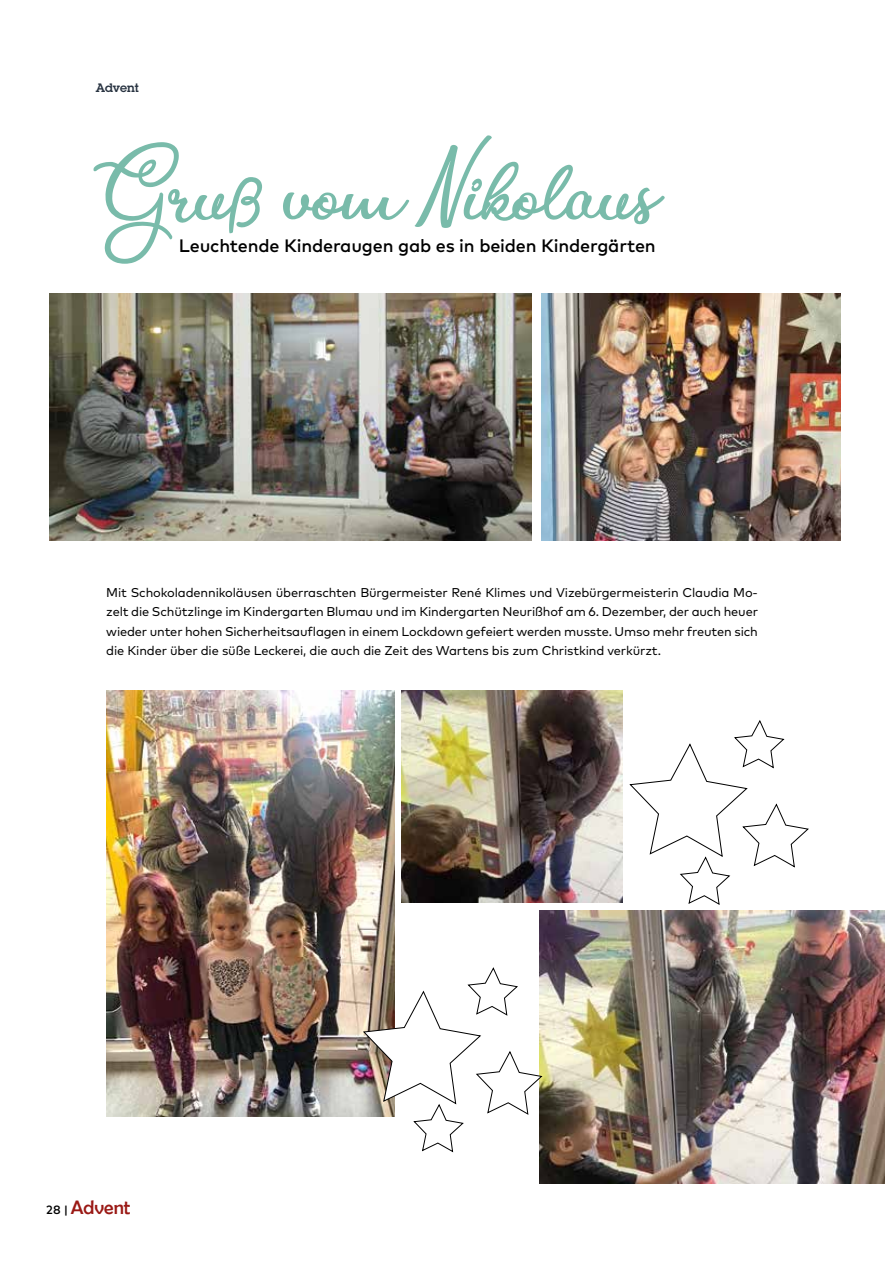
<style>
.page{position:relative;width:893px;height:1263px;background:#fff}
.page>*{position:absolute;margin:0;border:0;box-sizing:border-box;transform-origin:0 0}
.t1{font:51px "Bite Chocolate";letter-spacing:-.02em;color:#79bbaa}
.t2{font:19.5px "Berlin Sans FB";color:#9a1915}
.t3{font:500 18px "Mark OT";letter-spacing:-.01em;color:#000}
.t4{font:12.75px/19.5px "Mark OT";letter-spacing:-.01em;color:#000;text-align:justify}
.t5{font:600 12px "Lubalin Graph Std";color:#283341}
.s1{font-family:"Mark OT";font-weight:500;font-size:12px;color:#000}
</style>
<div class="page">
<img style="left:50px;top:293px;width:481px;height:247px">
<img style="left:541px;top:293px;width:300px;height:247px">
<img style="left:106px;top:691px;width:288px;height:425px">
<img style="left:402px;top:690px;width:221px;height:212px">
<img style="left:539px;top:910px;width:345px;height:274px">
<svg style="left:629px;top:720px;width:180px;height:185px"></svg>
<svg style="left:362px;top:966px;width:181px;height:186px"></svg>
<p class="t5" style="left:96px;top:79px;width:45px">Advent</p>
<h1 class="t1" style="left:86px;top:172px;width:570px">Gruß vom Nikolaus</h1>
<h3 class="t3" style="left:179px;top:235px;width:478px">Leuchtende Kinderaugen gab es in beiden Kindergärten</h3>
<p class="t4" style="left:106px;top:582px;width:653px">Mit Schokoladennikoläusen überraschten Bürgermeister René Klimes und Vizebürgermeisterin Claudia Mo&shy;zelt die Schützlinge im Kindergarten Blumau und im Kindergarten Neurißhof am 6. Dezember, der auch heuer wieder unter hohen Sicherheitsauflagen in einem Lockdown gefeiert werden musste. Umso mehr freuten sich die Kinder über die süße Leckerei, die auch die Zeit des Wartens bis zum Christkind verkürzt.</p>
<h2 class="t2" style="left:46px;top:1197px;width:86px"><span class="s1">28 |</span> Advent</h2>
</div>
